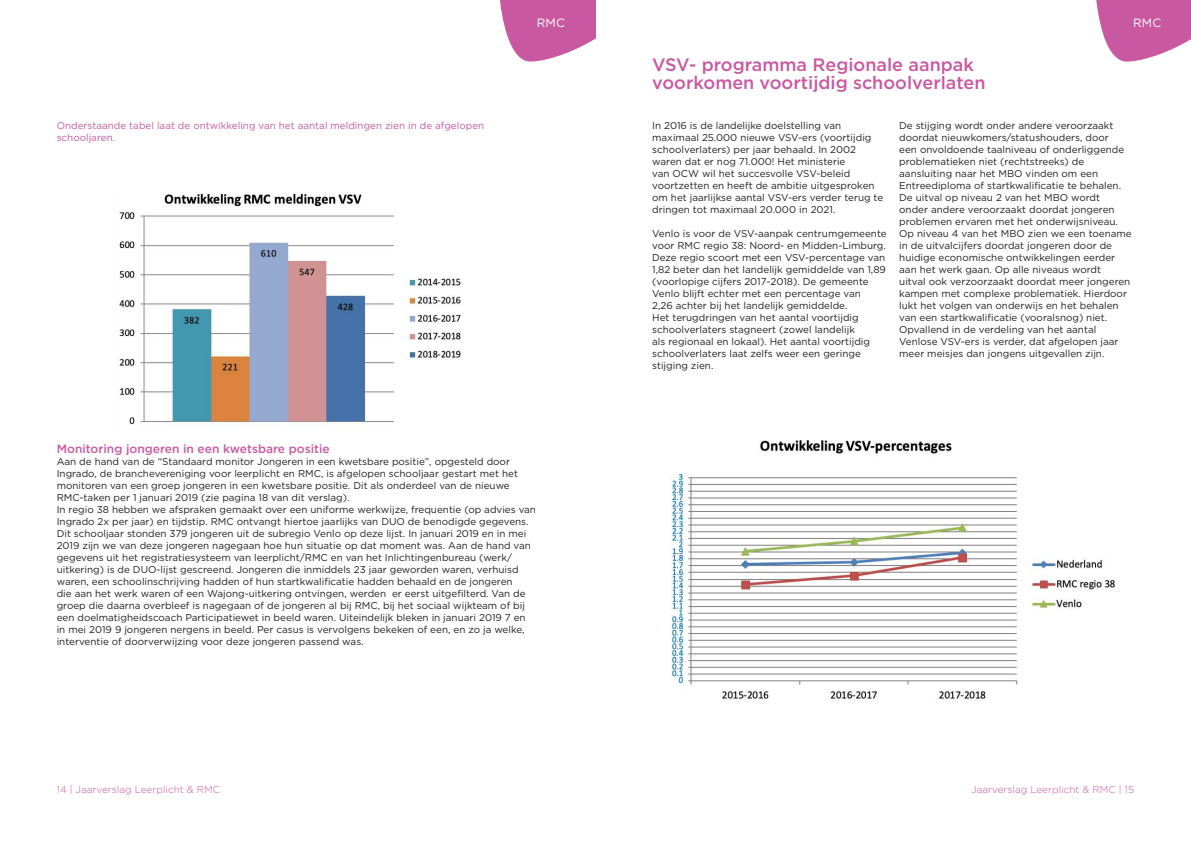
<style>
.page{position:relative;width:1191px;height:842px;background:#fff}
.page>*{position:absolute;margin:0;border:0;box-sizing:border-box;transform-origin:0 0}
.t1{font:500 18px/18px "Gotham";color:#c859a1}
.t2{font:500 12px "Gotham";color:#c859a1}
.t3{font:12px "Gotham";color:#fff}
.t4{font:300 10px "Gotham";color:#c859a1}
.t5{font:9.9px/12px "Gotham";color:#231f20}
.t6{font:9.9px/12px "Gotham";color:#c859a1}
</style>
<div class="page">
<svg style="left:1096px;top:0;width:95px;height:62px"></svg>
<svg style="left:500px;top:0;width:96px;height:62px"></svg>
<img style="left:119px;top:194px;width:342px;height:233px">
<img style="left:670px;top:440px;width:445px;height:260px">
<p class="t6" style="left:57px;top:119px;width:429px">Onderstaande tabel laat de ontwikkeling van het aantal meldingen zien in de afgelopen schooljaren.</p>
<p class="t3" style="left:537px;top:15px;width:29px">RMC</p>
<p class="t3" style="left:1133px;top:15px;width:29px">RMC</p>
<h2 class="t1" style="left:652px;top:55px;width:335px">VSV- programma Regionale aanpak voorkomen voortijdig schoolverlaten</h2>
<p class="t5" style="left:652px;top:119px;width:233px">In 2016 is de landelijke doelstelling van maximaal 25.000 nieuwe VSV-ers (voortijdig schoolverlaters) per jaar behaald. In 2002 waren dat er nog 71.000! Het ministerie<br>van OCW wil het succesvolle VSV-beleid voortzetten en heeft de ambitie uitgesproken om het jaarlijkse aantal VSV-ers verder terug te dringen tot maximaal 20.000 in 2021.</p>
<p class="t5" style="left:652px;top:227px;width:236px">Venlo is voor de VSV-aanpak centrumgemeente voor RMC regio 38: Noord- en Midden-Limburg.<br>Deze regio scoort met een VSV-percentage van 1,82 beter dan het landelijk gemiddelde van 1,89 (voorlopige cijfers 2017-2018). De gemeente Venlo blijft echter met een percentage van<br>2,26 achter bij het landelijk gemiddelde.<br>Het terugdringen van het aantal voortijdig schoolverlaters stagneert (zowel landelijk<br>als regionaal en lokaal). Het aantal voortijdig schoolverlaters laat zelfs weer een geringe stijging zien.</p>
<p class="t5" style="left:899px;top:119px;width:234px">De stijging wordt onder andere veroorzaakt doordat nieuwkomers/statushouders, door<br>een onvoldoende taalniveau of onderliggende problematieken niet (rechtstreeks) de aansluiting naar het MBO vinden om een Entreediploma of startkwalifcatie te behalen.<br>De uitval op niveau 2 van het MBO wordt<br>onder andere veroorzaakt doordat jongeren problemen ervaren met het onderwijsniveau.<br>Op niveau 4 van het MBO zien we een toename in de uitvalcijfers doordat jongeren door de huidige economische ontwikkelingen eerder aan het werk gaan. Op alle niveaus wordt<br>uitval ook verzoorzaakt doordat meer jongeren kampen met complexe problematiek. Hierdoor lukt het volgen van onderwijs en het behalen van een startkwalifcatie (vooralsnog) niet.<br>Opvallend in de verdeling van het aantal Venlose VSV-ers is verder, dat afgelopen jaar meer meisjes dan jongens uitgevallen zijn.</p>
<h4 class="t2" style="left:57px;top:441px;width:275px">Monitoring jongeren in een kwetsbare positie</h4>
<p class="t5" style="left:57px;top:455px;width:481px">Aan de hand van de “Standaard monitor Jongeren in een kwetsbare positie”, opgesteld door Ingrado, de branchevereniging voor leerplicht en RMC, is afgelopen schooljaar gestart met het monitoren van een groep jongeren in een kwetsbare positie. Dit als onderdeel van de nieuwe RMC-taken per 1 januari 2019 (zie pagina 18 van dit verslag).<br>In regio 38 hebben we afspraken gemaakt over een uniforme werkwijze, frequentie (op advies van Ingrado 2x per jaar) en tijdstip. RMC ontvangt hiertoe jaarlijks van DUO de benodigde gegevens.<br>Dit schooljaar stonden 379 jongeren uit de subregio Venlo op deze lijst. In januari 2019 en in mei 2019 zijn we van deze jongeren nagegaan hoe hun situatie op dat moment was. Aan de hand van gegevens uit het registratiesysteem van leerplicht/RMC en van het Inlichtingenbureau (werk/ uitkering) is de DUO-lijst gescreend. Jongeren die inmiddels 23 jaar geworden waren, verhuisd waren, een schoolinschrijving hadden of hun startkwalifcatie hadden behaald en de jongeren<br>die aan het werk waren of een Wajong-uitkering ontvingen, werden er eerst uitgeflterd. Van de groep die daarna overbleef is nagegaan of de jongeren al bij RMC, bij het sociaal wijkteam of bij een doelmatigheidscoach Participatiewet in beeld waren. Uiteindelijk bleken in januari 2019 7 en in mei 2019 9 jongeren nergens in beeld. Per casus is vervolgens bekeken of een, en zo ja welke, interventie of doorverwijzing voor deze jongeren passend was.</p>
<p class="t4" style="left:57px;top:783px;width:165px">14 | Jaarverslag Leerplicht &amp; RMC</p>
<p class="t4" style="left:971px;top:783px;width:164px">Jaarverslag Leerplicht &amp; RMC | 15</p>
</div>
